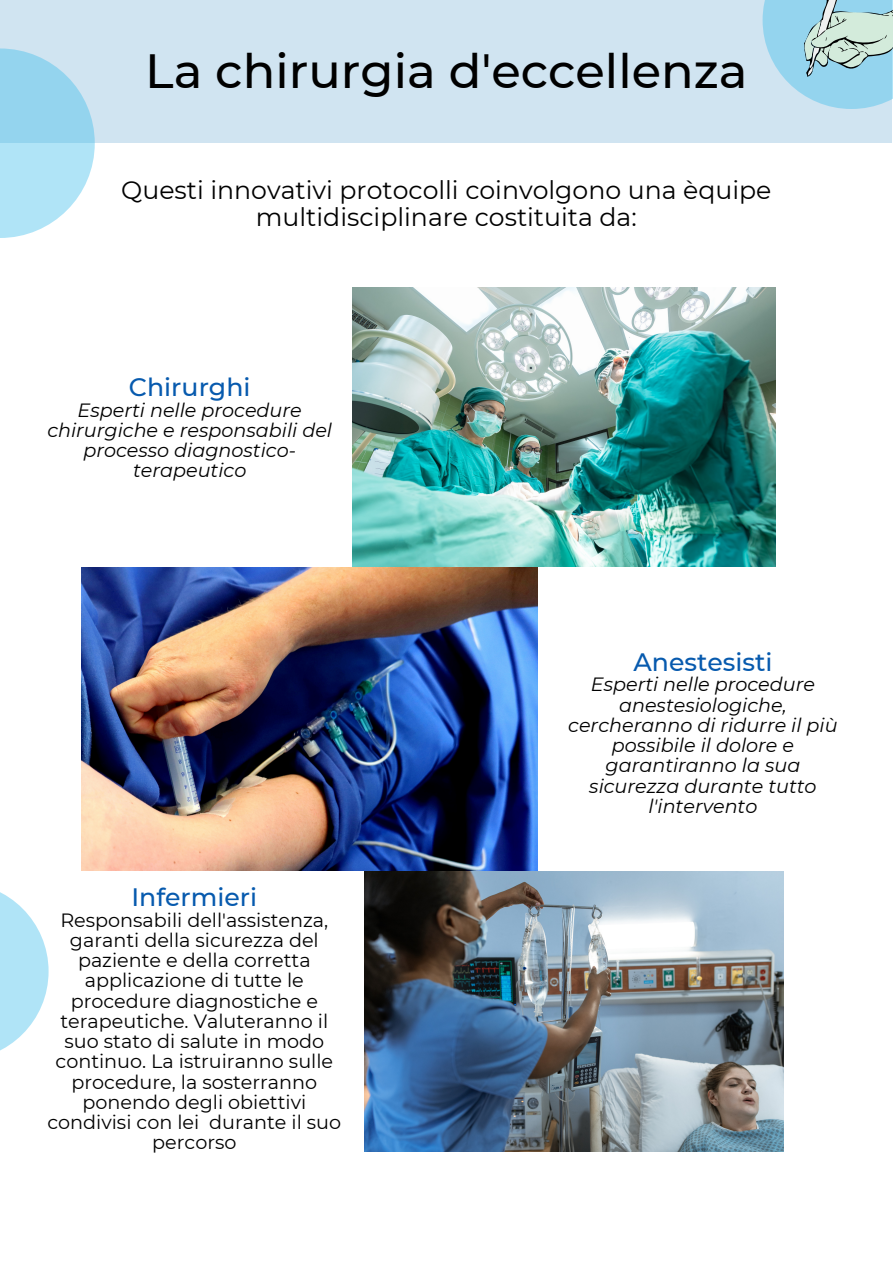
<style>
.page{position:relative;width:893px;height:1264px;background:#fff}
.page>*{position:absolute;margin:0;border:0;box-sizing:border-box;transform-origin:0 0}
.t1{font:500 48px "Montserrat";color:#000}
.t2{font:25.2px/27px "Montserrat";color:#000;text-align:center}
.t3{font:500 25.2px "Montserrat";color:#075aae}
.t4{font:19.2px/20.2px "Montserrat";color:#000;text-align:center}
.t5{font:italic 19.2px/20.2px "Montserrat";color:#000;text-align:center}
</style>
<div class="page">
<div style="left:0;top:0;width:891px;height:142px;background:#d0e4f1"></div>
<svg style="left:0;top:48px;width:95px;height:190px"></svg>
<svg style="left:0;top:892px;width:49px;height:159px;fill:#b0e4f7"></svg>
<svg style="left:762px;top:0;width:130px;height:109px;fill:#94d4ee"></svg>
<img style="left:353px;top:288px;width:422px;height:278px">
<img style="left:82px;top:567px;width:455px;height:303px">
<img style="left:364px;top:871px;width:419px;height:280px">
<svg style="left:803px;top:0;width:90px;height:77px;background:#a9ced1"></svg>
<h1 class="t1" style="left:145px;top:41px;width:603px">La chirurgia d'eccellenza</h1>
<h2 class="t2" style="left:121px;top:176px;width:651px">Questi innovativi protocolli coinvolgono una èquipe multidisciplinare costituita da:</h2>
<h2 class="t3" style="left:129px;top:372px;width:123px">Chirurghi</h2>
<p class="t5" style="left:47px;top:399px;width:286px">Esperti nelle procedure chirurgiche e responsabili del processo diagnostico&shy;terapeutico</p>
<h2 class="t3" style="left:131px;top:882px;width:127px">Infermieri</h2>
<p class="t4" style="left:47px;top:909px;width:295px">Responsabili dell'assistenza, garanti della sicurezza del paziente e della corretta applicazione di tutte le procedure diagnostiche e terapeutiche. Valuteranno il suo stato di salute in modo continuo. La istruiranno sulle procedure, la sosterranno ponendo degli obiettivi condivisi con lei durante il suo percorso</p>
<h2 class="t3" style="left:633px;top:646px;width:140px">Anestesisti</h2>
<p class="t5" style="left:568px;top:674px;width:271px">Esperti nelle procedure anestesiologiche, cercheranno di ridurre il più possibile il dolore e garantiranno la sua sicurezza durante tutto l'intervento</p>
</div>
